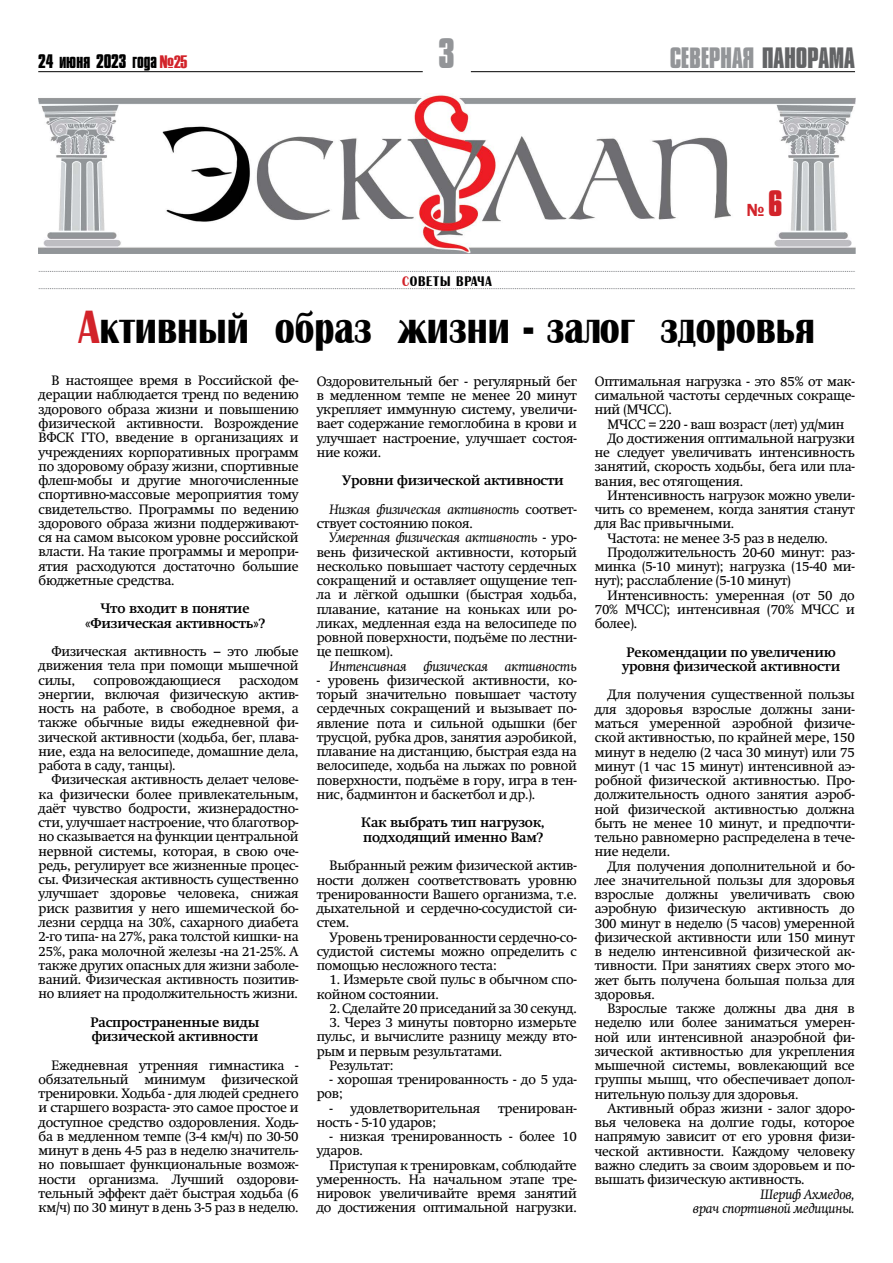
<style>
.page{position:relative;width:893px;height:1263px;background:#fff}
.page>*{position:absolute;margin:0;border:0;box-sizing:border-box;transform-origin:0 0}
.t1{font:700 45px "A Albionic Nr";color:#000}
.t2{font:700 39px "Compacta MT Cyrillic";color:#939598}
.t3{font:700 27px "Compacta MT Cyrillic";letter-spacing:-.01em;color:#939598}
.t4{font:700 18px "Compacta MT Cyrillic";letter-spacing:-.01em;color:#000}
.t5{font:600 18px "Franklin Gothic";color:#d2232a}
.t6{font:13.5px/14.2px "Swift";letter-spacing:-.015em;color:#000;text-align:justify}
.t7{font:700 13.5px/14.2px "Swift";letter-spacing:-.015em;color:#000;text-align:center}
.t8{font:italic 13.5px/14.2px "Swift";letter-spacing:-.015em;color:#000;text-align:right}
.t9{font:700 13.5px "A Albionic Nr";letter-spacing:.06em;color:#000}
.s1{font-family:"Haettenschweiler";font-weight:400;color:#d2232a}
.s2{color:#636466}
.s3{color:#d2232a}
.s4{font-family:"Compacta MT Cyrillic";font-weight:700;font-size:33.6px}
.s5{font-weight:400;font-style:italic}
.s6{font-weight:400}
.s7{font-style:normal}
</style>
<div class="page">
<hr style="left:38px;top:71px;width:385px;height:1px;background:#000">
<hr style="left:471px;top:71px;width:384px;height:1px;background:#000">
<img style="left:39px;top:93px;width:816px;height:161px">
<svg style="left:39px;top:288px;width:816px;height:1px"></svg>
<svg style="left:39px;top:271px;width:816px;height:1px"></svg>
<h3 class="t4" style="left:38px;top:50px;width:151px">24 июня 2023 года <span class="s1">№25</span></h3>
<h2 class="t2" style="left:438px;top:28px;width:18px">3</h2>
<h3 class="t3" style="left:670px;top:40px;width:186px">СЕВЕРНАЯ <span class="s2">ПАНОРАМА</span></h3>
<p class="t9" style="left:402px;top:274px;width:91px"><span class="s3">с</span>оветы врача</p>
<h3 class="t5" style="left:747px;top:199px;width:37px">№ <span class="s4">6</span></h3>
<h1 class="t1" style="left:79px;top:302px;width:738px"><span class="s3">А</span>ктивный образ жизни - залог здоровья</h1>
<p class="t6" style="left:39px;top:373px;width:262px;text-indent:13px">В настоящее время в Российской фе&shy;дерации наблюдается тренд по ведению здорового образа жизни и повышению физической активности. Возрождение ВФСК ГТО , введение в организациях и учреждениях корпоративных программ по здоровому образу жизни, спортивные флеш-мобы и другие многочисленные спортивно-массовые мероприятия тому свидетельство. Программы по ведению здорового образа жизни поддерживают&shy;ся на самом высоком уровне российской власти. На такие программы и меропри&shy;ятия расходуются достаточно большие бюджетные средства.</p>
<p class="t7" style="left:85px;top:601px;width:181px">Что входит в понятие «Физическая активность»?</p>
<p class="t6" style="left:39px;top:644px;width:262px;text-indent:13px">Физическая активность – это любые движения тела при помощи мышечной силы,</p>
<p class="t6" style="left:39px;top:673px;width:262px;text-indent:201px">расходом энергии, включая физическую актив&shy;ность на работе, в свободное время, а также обычные виды ежедневной фи&shy;зической активности (ходьба, бег, плава&shy;ние, езда на велосипеде, домашние дела, работа в саду, танцы).</p>
<p class="t6" style="left:39px;top:773px;width:262px;text-indent:13px">Физическая активность делает челове&shy;ка физически более привлекательным, даёт чувство бодрости, жизнерадостно&shy;сти, улучшает настроение, что благотвор&shy;но сказывается на функции центральной нервной системы, которая, в свою оче&shy;редь, регулирует все жизненные процес&shy;сы. Физическая активность существенно улучшает здоровье человека, снижая риск развития у него ишемической бо&shy;лезни сердца на 30%, сахарного диабета 2-го типа- на 27%, рака толстой кишки- на 25%, рака молочной железы -на 21-25%. А также других опасных для жизни заболе&shy;ваний. Физическая активность позитив&shy;но влияет на продолжительность жизни.</p>
<p class="t7" style="left:91px;top:1015px;width:170px;text-align:left">Распространенные виды физической активности</p>
<p class="t6" style="left:39px;top:1058px;width:262px;text-indent:13px">Ежедневная утренняя гимнастика - обязательный минимум физической тренировки. Ходьба - для людей среднего и старшего возраста- это самое простое и доступное средство оздоровления. Ходь&shy;ба в медленном темпе (3-4 км/ч) по 30-50 минут в день 4-5 раз в неделю значитель&shy;но повышает функциональные возмож&shy;ности организма. Лучший оздорови&shy;тельный эффект даёт быстрая ходьба (6 км/ч) по 30 минут в день 3-5 раз в неделю.</p>
<p class="t6" style="left:94px;top:673px;width:129px">сопровождающиеся</p>
<p class="t6" style="left:317px;top:374px;width:262px">Оздоровительный бег - регулярный бег в медленном темпе не менее 20 минут укрепляет иммунную систему, увеличи&shy;вает содержание гемоглобина в крови и улучшает настроение, улучшает состоя&shy;ние кожи.</p>
<p class="t7" style="left:329px;top:466px;width:249px;line-height:28.5px">Уровни физической активности<br><span class="s5">Низкая физическая активность</span> <span class="s6">соответ-</span></p>
<p class="t6" style="left:317px;top:516px;width:158px">ствует состоянию покоя.</p>
<p class="t8" style="left:329px;top:531px;width:249px">Умеренная физическая активность <span class="s7">- уро-</span></p>
<p class="t6" style="left:317px;top:545px;width:262px">вень физической активности, который</p>
<p class="t6" style="left:317px;top:559px;width:262px">несколько повышает частоту сердечных</p>
<p class="t6" style="left:317px;top:573px;width:262px">сокращений и оставляет ощущение теп-</p>
<p class="t6" style="left:317px;top:588px;width:262px">ла и лёгкой одышки (быстрая ходьба,</p>
<p class="t6" style="left:317px;top:602px;width:262px">плавание, катание на коньках или ро-</p>
<p class="t6" style="left:317px;top:616px;width:262px">ликах, медленная езда на велосипеде по</p>
<p class="t6" style="left:317px;top:630px;width:262px">ровной поверхности, подъёме по лестни-</p>
<p class="t6" style="left:317px;top:645px;width:78px">це пешком).</p>
<p class="t8" style="left:329px;top:659px;width:249px">Интенсивная физическая активность</p>
<p class="t6" style="left:317px;top:673px;width:262px">- уровень физической активности, ко&shy;торый значительно повышает частоту сердечных сокращений и вызывает по&shy;явление пота и сильной одышки (бег трусцой, рубка дров, занятия аэробикой, плавание на дистанцию, быстрая езда на велосипеде, ходьба на лыжах по ровной поверхности, подъёме в гору, игра в тен&shy;нис, бадминтон и баскетбол и др.).</p>
<p class="t7" style="left:361px;top:816px;width:185px;text-align:left">Как выбрать тип нагрузок, подходящий именно Вам?</p>
<p class="t6" style="left:317px;top:858px;width:262px;text-indent:13px">Выбранный режим физической актив&shy;ности должен соответствовать уровню тренированности Вашего организма, т.е. дыхательной и сердечно-сосудистой си&shy;стем.</p>
<p class="t6" style="left:317px;top:930px;width:262px;text-indent:13px">Уровень тренированности сердечно-со&shy;судистой системы можно определить с помощью несложного теста:</p>
<p class="t6" style="left:317px;top:972px;width:262px;text-indent:13px">1. Измерьте свой пульс в обычном спо&shy;койном состоянии.</p>
<p class="t6" style="left:329px;top:1001px;width:249px">2. Сделайте 20 приседаний за 30 секунд.</p>
<p class="t6" style="left:329px;top:1015px;width:249px">3. Через 3 минуты повторно измерьте</p>
<p class="t6" style="left:317px;top:1029px;width:262px">пульс, и вычислите разницу между вто-</p>
<p class="t6" style="left:317px;top:1044px;width:187px">рым и первым результатами.</p>
<p class="t6" style="left:329px;top:1058px;width:66px">Результат:</p>
<p class="t6" style="left:317px;top:1072px;width:262px;text-indent:13px">- хорошая тренированность - до 5 уда&shy;ров;</p>
<p class="t6" style="left:329px;top:1101px;width:152px">- удовлетворительная</p>
<p class="t6" style="left:498px;top:1101px;width:80px">тренирован-</p>
<p class="t6" style="left:317px;top:1115px;width:121px">ность - 5-10 ударов;</p>
<p class="t6" style="left:317px;top:1129px;width:262px;text-indent:13px">- низкая тренированность - более 10 ударов.</p>
<p class="t6" style="left:317px;top:1158px;width:262px;text-indent:13px">Приступая к тренировкам, соблюдайте умеренность. На начальном этапе тре&shy;нировок увеличивайте время занятий до достижения оптимальной нагрузки.</p>
<p class="t6" style="left:595px;top:374px;width:262px">Оптимальная нагрузка - это 85% от мак&shy;симальной частоты сердечных сокраще&shy;ний (МЧСС).</p>
<p class="t6" style="left:607px;top:417px;width:238px">МЧСС = 220 - ваш возраст (лет) уд/мин</p>
<p class="t6" style="left:607px;top:431px;width:249px">До достижения оптимальной нагрузки</p>
<p class="t6" style="left:595px;top:445px;width:262px">не следует увеличивать интенсивность</p>
<p class="t6" style="left:595px;top:460px;width:262px">занятий, скорость ходьбы, бега или пла-</p>
<p class="t6" style="left:595px;top:474px;width:150px">вания, вес отягощения.</p>
<p class="t6" style="left:607px;top:488px;width:249px">Интенсивность нагрузок можно увели-</p>
<p class="t6" style="left:595px;top:502px;width:262px">чить со временем, когда занятия станут</p>
<p class="t6" style="left:595px;top:517px;width:141px">для Вас привычными.</p>
<p class="t6" style="left:607px;top:531px;width:222px">Частота: не менее 3-5 раз в неделю.</p>
<p class="t6" style="left:607px;top:545px;width:249px">Продолжительность 20-60 минут: раз-</p>
<p class="t6" style="left:595px;top:559px;width:262px">минка (5-10 минут); нагрузка (15-40 ми-</p>
<p class="t6" style="left:595px;top:574px;width:198px">нут); расслабление (5-10 минут)</p>
<p class="t6" style="left:607px;top:588px;width:249px">Интенсивность: умеренная (от 50 до</p>
<p class="t6" style="left:595px;top:602px;width:262px">70% МЧСС); интенсивная (70% МЧСС и</p>
<p class="t6" style="left:595px;top:616px;width:44px">более).</p>
<p class="t7" style="left:622px;top:645px;width:220px">Рекомендации по увеличению уровня физической активности</p>
<p class="t6" style="left:595px;top:688px;width:262px;text-indent:13px">Для получения существенной пользы для здоровья взрослые должны зани&shy;маться умеренной аэробной физиче&shy;ской активностью, по крайней мере, 150 минут в неделю (2 часа 30 минут) или 75 минут (1 час 15 минут) интенсивной аэ&shy;робной физической активностью. Про&shy;должительность одного занятия аэроб&shy;ной физической активностью должна быть не менее 10 минут, и предпочти&shy;тельно равномерно распределена в тече&shy;ние недели.</p>
<p class="t6" style="left:595px;top:859px;width:262px;text-indent:13px">Для получения дополнительной и бо&shy;лее значительной пользы для здоровья взрослые должны увеличивать свою аэробную физическую активность до 300 минут в неделю (5 часов) умеренной физической активности или 150 минут в неделю интенсивной физической ак&shy;тивности. При занятиях сверх этого мо&shy;жет быть получена большая польза для здоровья.</p>
<p class="t6" style="left:595px;top:1001px;width:262px;text-indent:13px">Взрослые также должны два дня в неделю или более заниматься умерен&shy;ной или интенсивной анаэробной фи&shy;зической активностью для укрепления мышечной системы, вовлекающий все группы мышц, что обеспечивает допол&shy;нительную пользу для здоровья.</p>
<p class="t6" style="left:595px;top:1101px;width:262px;text-indent:13px">Активный образ жизни - залог здоро&shy;вья человека на долгие годы, которое напрямую зависит от его уровня физи&shy;ческой активности. Каждому человеку важно следить за своим здоровьем и по&shy;вышать физическую активность.</p>
<p class="t8" style="left:693px;top:1187px;width:163px">Шериф Ахмедов,<br>врач спортивной медицины.</p>
</div>
